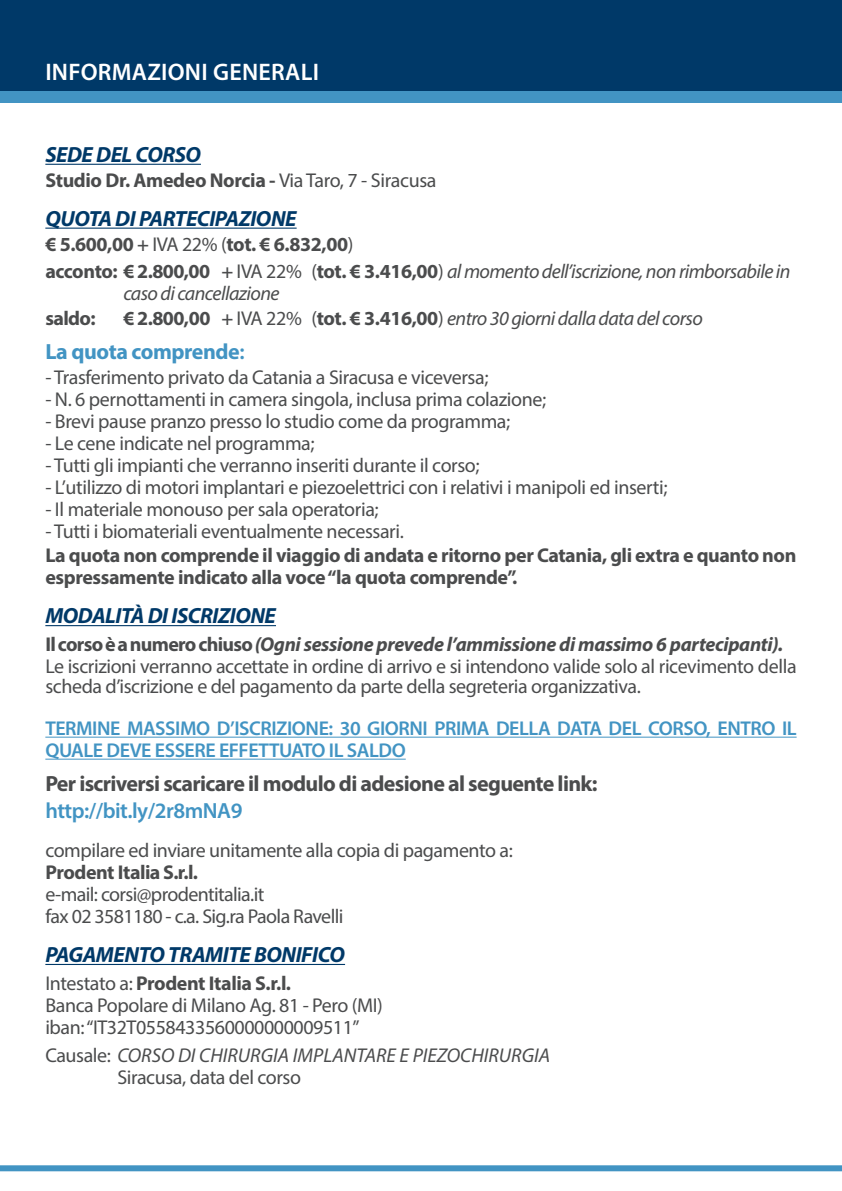
<style>
.page{position:relative;width:842px;height:1191px;background:#fff}
.page>*{position:absolute;margin:0;border:0;box-sizing:border-box;transform-origin:0 0}
.programma_testo_con{font:600 24px "Myriad Pro";letter-spacing:.01em;color:#fff}
.t1{font:italic 700 22px "Myriad Pro";letter-spacing:-.02em;color:#003968}
.t2{font:700 22px "Myriad Pro";letter-spacing:-.03em;color:#4b4c4d}
.t3{font:600 22px "Myriad Pro";letter-spacing:-.02em;color:#4294c3}
.programma_testo_con-2{font:700 22px "Myriad Pro";letter-spacing:-.02em;color:#4294c3}
.programma_testo_con-3{font:20px/20px "Myriad Pro";letter-spacing:-.02em;color:#4b4c4d}
.programma_testo_con-4{font:700 20px/22px "Myriad Pro";letter-spacing:-.02em;color:#4b4c4d}
.t4{font:italic 20px/22px "Myriad Pro";letter-spacing:-.03em;color:#4b4c4d}
.t5{font:600 20px/22px "Myriad Pro";letter-spacing:-.02em;color:#4294c3}
.t6{font:italic 700 20px "Myriad Pro";letter-spacing:-.02em;color:#4b4c4d}
.t7{font:italic 20px "Myriad Pro";color:#4b4c4d}
.s1{font-weight:400}
.s2{font-weight:600}
.s3{font-weight:700;font-style:normal}
.s4{font-weight:600;font-style:normal}
.s5{font-style:normal}
</style>
<div class="page">
<div style="left:0;top:0;width:842px;height:102px;background:#4294c3"></div>
<div style="left:0;top:0;width:842px;height:91px;background:#003968"></div>
<div style="left:0;top:1165px;width:842px;height:6px;background:#4294c3"></div>
<hr style="left:45px;top:164px;width:156px;height:1px;background:#003968">
<hr style="left:45px;top:228px;width:252px;height:1px;background:#003968">
<hr style="left:45px;top:625px;width:231px;height:1px;background:#003968">
<hr style="left:45px;top:736px;width:752px;height:1px;background:#4294c3">
<hr style="left:45px;top:758px;width:361px;height:1px;background:#4294c3">
<hr style="left:45px;top:964px;width:300px;height:1px;background:#003968">
<p class="programma_testo_con" style="left:45px;top:57px;width:275px">INFORMAZIONI GENERALI</p>
<p class="t1" style="left:45px;top:140px;width:157px">SEDE DEL CORSO</p>
<p class="programma_testo_con-4" style="left:45px;top:168px;width:393px">Studio Dr. Amedeo Norcia - <span class="s1">Via Taro, 7 - Siracusa</span></p>
<p class="t1" style="left:45px;top:204px;width:253px">QUOTA DI PARTECIPAZIONE</p>
<p class="programma_testo_con-4" style="left:45px;top:232px;width:310px">€ 5.600,00 <span class="s2">+</span> <span class="s1">IVA 22% (</span>tot. € 6.832,00<span class="s1">)</span></p>
<p class="t4" style="left:123px;top:260px;width:669px;text-indent:-78px"><span class="s3">acconto: € 2.800,00</span> <span class="s4">+</span> <span class="s5">IVA 22% (</span><span class="s3">tot. € 3.416,00</span><span class="s5">)</span> al momento dell’iscrizione, non rimborsabile in caso di cancellazione</p>
<p class="programma_testo_con-4" style="left:45px;top:307px;width:52px">saldo:</p>
<p class="t4" style="left:123px;top:307px;width:581px"><span class="s3">€ 2.800,00</span> <span class="s4">+</span> <span class="s5">IVA 22% (</span><span class="s3">tot. € 3.416,00</span><span class="s5">)</span> entro 30 giorni dalla data del corso</p>
<p class="programma_testo_con-2" style="left:45px;top:337px;width:201px">La quota comprende<span class="s2">:</span></p>
<p class="programma_testo_con-3" style="left:45px;top:366px;width:445px">- Trasferimento privato da Catania a Siracusa e viceversa;</p>
<p class="programma_testo_con-3" style="left:45px;top:388px;width:502px">- N. 6 pernottamenti in camera singola, inclusa prima colazione;</p>
<p class="programma_testo_con-3" style="left:45px;top:410px;width:466px">- Brevi pause pranzo presso lo studio come da programma;</p>
<p class="programma_testo_con-3" style="left:45px;top:432px;width:271px">- Le cene indicate nel programma;</p>
<p class="programma_testo_con-3" style="left:45px;top:454px;width:436px">- Tutti gli impianti che verranno inseriti durante il corso;</p>
<p class="programma_testo_con-3" style="left:45px;top:476px;width:624px">- L’utilizzo di motori implantari e piezoelettrici con i relativi i manipoli ed inserti;</p>
<p class="programma_testo_con-3" style="left:45px;top:498px;width:335px">- Il materiale monouso per sala operatoria;</p>
<p class="programma_testo_con-3" style="left:45px;top:520px;width:360px">- Tutti i biomateriali eventualmente necessari.</p>
<p class="programma_testo_con-4" style="left:45px;top:544px;width:753px">La quota non comprende il viaggio di andata e ritorno per Catania, gli extra e quanto non espressamente indicato alla voce “la quota comprende”.</p>
<p class="t1" style="left:45px;top:601px;width:232px">MODALITÀ DI ISCRIZIONE</p>
<p class="t6" style="left:45px;top:631px;width:739px"><span class="s5">Il corso è a numero chiuso</span> (Ogni sessione prevede l’ammissione di massimo 6 partecipanti).</p>
<p class="programma_testo_con-3" style="left:45px;top:656px;width:753px">Le iscrizioni verranno accettate in ordine di arrivo e si intendono valide solo al ricevimento della scheda d’iscrizione e del pagamento da parte della segreteria organizzativa.</p>
<p class="t5" style="left:45px;top:717px;width:753px">TERMINE MASSIMO D’ISCRIZIONE: 30 GIORNI PRIMA DELLA DATA DEL CORSO, ENTRO IL<br>QUALE DEVE ESSERE EFFETTUATO IL SALDO</p>
<p class="t2" style="left:45px;top:768px;width:554px">Per iscriversi scaricare il modulo di adesione al seguente link:</p>
<p class="t3" style="left:45px;top:797px;width:199px">http://bit.ly/2r8mNA9</p>
<p class="programma_testo_con-3" style="left:45px;top:840px;width:469px">compilare ed inviare unitamente alla copia di pagamento a:</p>
<p class="programma_testo_con-4" style="left:45px;top:861px;width:154px">Prodent Italia S.r.l.</p>
<p class="programma_testo_con-3" style="left:45px;top:884px;width:221px">e-mail: corsi@prodentitalia.it</p>
<p class="programma_testo_con-3" style="left:45px;top:906px;width:300px">fax 02 3581180 - c.a. Sig.ra Paola Ravelli</p>
<p class="t1" style="left:45px;top:940px;width:301px">PAGAMENTO TRAMITE BONIFICO</p>
<p class="programma_testo_con-4" style="left:45px;top:971px;width:247px"><span class="s1">Intestato a:</span> Prodent Italia S.r.l.</p>
<p class="programma_testo_con-3" style="left:45px;top:995px;width:339px">Banca Popolare di Milano Ag. 81 - Pero (MI)</p>
<p class="programma_testo_con-3" style="left:45px;top:1017px;width:316px">iban: “IT32T0558433560000000009511”</p>
<p class="t7" style="left:45px;top:1042px;width:506px"><span class="s5">Causale:</span> CORSO DI CHIRURGIA IMPLANTARE E PIEZOCHIRURGIA</p>
<p class="programma_testo_con-3" style="left:117px;top:1066px;width:185px">Siracusa, data del corso</p>
</div>
